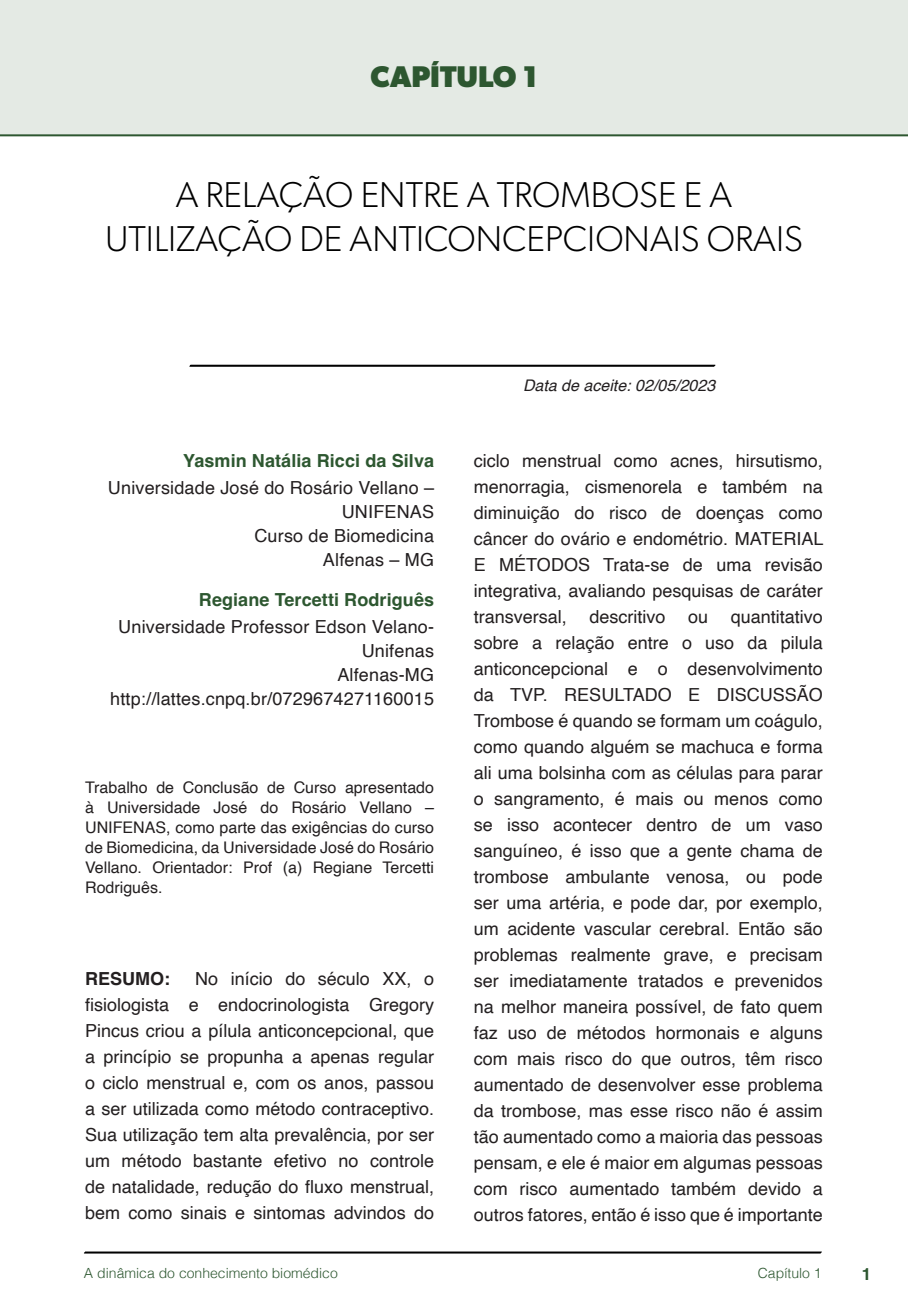
<style>
.page{position:relative;width:908px;height:1304px;background:#fff}
.page>*{position:absolute;margin:0;border:0;box-sizing:border-box;transform-origin:0 0}
.t1{font:300 36px/44px "Gibson";color:#000;text-align:center}
.t2{font:700 30px "Gibson";color:#2d5730}
.t3{font:18px/26px "Helvetica";color:#231f20;text-align:justify}
.t4{font:700 18px "Helvetica";letter-spacing:.005em;color:#2d5730}
.t5{font:700 18px "Helvetica";color:#231f20}
.t6{font:700 16.8px "Helvetica";color:#2d5730}
.t7{font:16px/20px "Helvetica";color:#231f20;text-align:justify}
.t8{font:italic 16px "Helvetica";color:#231f20}
.t9{font:300 14px "Helvetica";color:#2d5730}
</style>
<div class="page">
<svg style="left:84px;top:1251px;width:737px;height:3px;background:#515151"></svg>
<div style="left:0;top:0;width:907px;height:136px;background:#e4eae4"></div>
<svg style="left:189px;top:364px;width:526px;height:3px;background:#4f4f4f"></svg>
<div style="left:64px;top:74px;width:61px;height:54px;background:#e4eae4"></div>
<h2 class="t2" style="left:370px;top:58px;width:168px">CAPÍTULO 1</h2>
<h1 class="t1" style="left:105px;top:172px;width:699px">A RELAÇÃO ENTRE A TROMBOSE E A<br>UTILIZAÇÃO DE ANTICONCEPCIONAIS ORAIS</h1>
<p class="t4" style="left:183px;top:450px;width:252px">Yasmin Natália Ricci da Silva</p>
<p class="t3" style="left:108px;top:477px;width:327px;line-height:24px;text-align:right">Universidade José do Rosário Vellano –<br>UNIFENAS<br>Curso de Biomedicina<br>Alfenas – MG</p>
<p class="t4" style="left:199px;top:588px;width:236px">Regiane Tercetti Rodriguês</p>
<p class="t3" style="left:110px;top:615px;width:325px;line-height:24px;text-align:right">Universidade Professor Edson Velano-<br>Unifenas<br>Alfenas-MG http://lattes.cnpq.br/0729674271160015</p>
<p class="t7" style="left:85px;top:778px;width:350px">Trabalho de Conclusão de Curso apresentado à Universidade José do Rosário Vellano – UNIFENAS, como parte das exigências do curso de Biomedicina, da Universidade José do Rosário Vellano. Orientador: Prof (a) Regiane Tercetti Rodriguês.</p>
<p class="t5" style="left:85px;top:967px;width:86px">RESUMO:</p>
<p class="t3" style="left:85px;top:966px;width:350px;text-indent:110px">No início do século XX, o fisiologista e endocrinologista Gregory Pincus criou a pílula anticoncepcional, que a princípio se propunha a apenas regular o ciclo menstrual e, com os anos, passou a ser utilizada como método contraceptivo.<br>Sua utilização tem alta prevalência, por ser um método bastante efetivo no controle de natalidade, redução do fluxo menstrual, bem como sinais e sintomas advindos do</p>
<p class="t8" style="left:523px;top:373px;width:194px">Data de aceite: 02/05/2023</p>
<p class="t3" style="left:473px;top:448px;width:351px">ciclo menstrual como acnes, hirsutismo, menorragia, cismenorela e também na diminuição do risco de doenças como câncer do ovário e endométrio. MATERIAL E MÉTODOS Trata-se de uma revisão integrativa, avaliando pesquisas de caráter transversal,</p>
<p class="t3" style="left:589px;top:604px;width:78px">descritivo</p>
<p class="t3" style="left:687px;top:604px;width:22px">ou</p>
<p class="t3" style="left:473px;top:604px;width:350px;text-indent:257px">quantitativo sobre a relação entre o uso da pilula anticoncepcional e o desenvolvimento da TVP. RESULTADO E DISCUSSÃO Trombose é quando se formam um coágulo, como quando alguém se machuca e forma ali uma bolsinha com as células para parar o sangramento, é mais ou menos como se isso acontecer dentro de um vaso sanguíneo, é isso que a gente chama de trombose ambulante venosa, ou pode ser uma artéria, e pode dar, por exemplo, um acidente vascular cerebral. Então são problemas realmente grave, e precisam ser imediatamente tratados e prevenidos na melhor maneira possível, de fato quem faz uso de métodos hormonais e alguns com mais risco do que outros, têm risco aumentado de desenvolver esse problema da trombose, mas esse risco não é assim tão aumentado como a maioria das pessoas pensam, e ele é maior em algumas pessoas com risco aumentado também devido a outros fatores, então é isso que é importante</p>
<p class="t9" style="left:84px;top:1261px;width:255px">A dinâmica do conhecimento biomédico</p>
<p class="t9" style="left:757px;top:1261px;width:65px">Capítulo 1</p>
<p class="t6" style="left:861px;top:1264px;width:11px">1</p>
</div>
